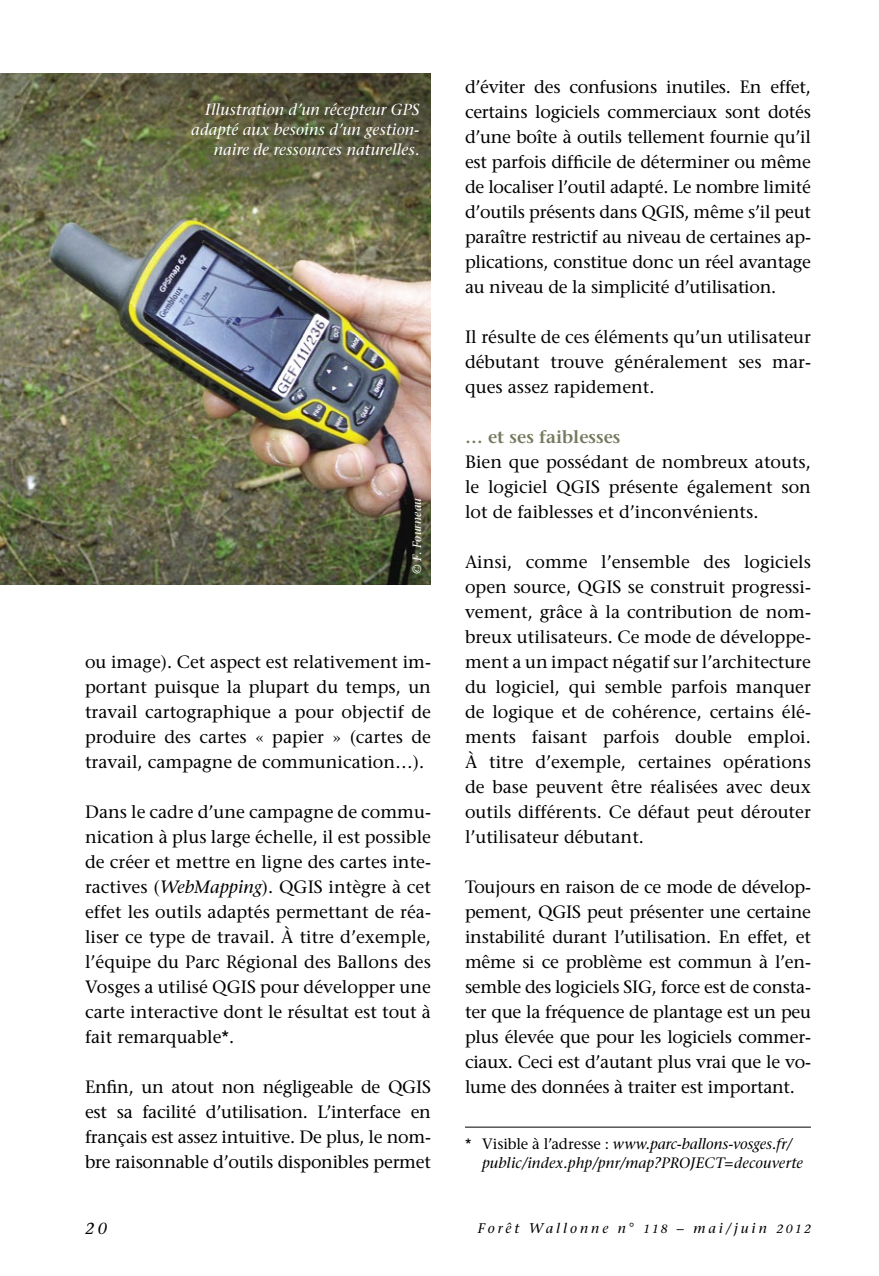
<style>
.page{position:relative;width:879px;height:1276px;background:#fff}
.page>*{position:absolute;margin:0;border:0;box-sizing:border-box;transform-origin:0 0}
.t1{font:17.8px/25px "Stone Serif";color:#000;text-align:justify}
.t2{font:600 17.8px "Stone Serif";color:#757a5f}
.t3{font:italic 16px/20px "Stone Serif";letter-spacing:.01em;color:#fff;text-align:right}
.t4{font:italic 16px "Stone Serif";color:#000}
.t5{font:italic 15px/19px "Stone Serif";letter-spacing:.01em;color:#000}
.t6{font:italic 14px "Stone Serif";letter-spacing:.21em;color:#000}
.t7{font:italic 12px "Stone Serif";letter-spacing:.02em;color:#fff}
.s1{font-style:italic}
.s2{font-style:normal}
.s3{font-size:12px}
</style>
<div class="page">
<hr style="left:465px;top:1126px;width:346px;height:1px;background:#000">
<img style="left:0;top:74px;width:431px;height:510px">
<p class="t3" style="left:191px;top:99px;width:230px">Illustration d’un récepteur GPS adapté aux besoins d’un gestion&shy;naire de ressources naturelles.</p>
<p class="t7" style="left:410px;top:574px;width:77px;rotate:-90deg">© F. Fourneau</p>
<p class="t1" style="left:85px;top:649px;width:347px">ou image). Cet aspect est relativement im&shy;portant puisque la plupart du temps, un travail cartographique a pour objectif de produire des cartes « papier » (cartes de travail, campagne de communication…).</p>
<p class="t1" style="left:85px;top:799px;width:347px">Dans le cadre d’une campagne de commu&shy;nication à plus large échelle, il est possible de créer et mettre en ligne des cartes inte&shy;ractives (<span class="s1">WebMapping</span>). QGIS intègre à cet effet les outils adaptés permettant de réa&shy;liser ce type de travail. À titre d’exemple, l’équipe du Parc Régional des Ballons des Vosges a utilisé QGIS pour développer une carte interactive dont le résultat est tout à fait remarquable*.</p>
<p class="t1" style="left:85px;top:1074px;width:347px">Enfin, un atout non négligeable de QGIS est sa facilité d’utilisation. L’interface en français est assez intuitive. De plus, le nom&shy;bre raisonnable d’outils disponibles permet</p>
<p class="t1" style="left:465px;top:74px;width:347px">d’éviter des confusions inutiles. En effet, certains logiciels commerciaux sont dotés d’une boîte à outils tellement fournie qu’il est parfois difficile de déterminer ou même de localiser l’outil adapté. Le nombre limité d’outils présents dans QGIS, même s’il peut paraître restrictif au niveau de certaines ap&shy;plications, constitue donc un réel avantage au niveau de la simplicité d’utilisation.</p>
<p class="t1" style="left:465px;top:324px;width:347px">Il résulte de ces éléments qu’un utilisateur débutant trouve généralement ses mar&shy;ques assez rapidement.</p>
<p class="t2" style="left:465px;top:426px;width:157px">… et ses faiblesses</p>
<p class="t1" style="left:465px;top:449px;width:347px">Bien que possédant de nombreux atouts, le logiciel QGIS présente également son lot de faiblesses et d’inconvénients.</p>
<p class="t1" style="left:465px;top:549px;width:347px">Ainsi, comme l’ensemble des logiciels open source, QGIS se construit progressi&shy;vement, grâce à la contribution de nom&shy;breux utilisateurs. Ce mode de développe&shy;ment a un impact négatif sur l’architecture du logiciel, qui semble parfois manquer de logique et de cohérence, certains élé&shy;ments faisant parfois double emploi.<br>À titre d’exemple, certaines opérations de base peuvent être réalisées avec deux outils différents. Ce défaut peut dérouter l’utilisateur débutant.</p>
<p class="t1" style="left:465px;top:874px;width:347px">Toujours en raison de ce mode de dévelop&shy;pement, QGIS peut présenter une certaine instabilité durant l’utilisation. En effet, et même si ce problème est commun à l’en&shy;semble des logiciels SIG, force est de consta&shy;ter que la fréquence de plantage est un peu plus élevée que pour les logiciels commer&shy;ciaux. Ceci est d’autant plus vrai que le vo&shy;lume des données à traiter est important.</p>
<p class="t5" style="left:482px;top:1134px;width:322px;text-indent:-17px"><span class="s2">* Visible à l’adresse :</span> www.parc-ballons-vosges.fr/ public/index.php/pnr/map?PROJECT=decouverte</p>
<p class="t4" style="left:85px;top:1219px;width:23px">20</p>
<p class="t6" style="left:478px;top:1220px;width:335px">Forêt Wallonne n° <span class="s3">118</span> – mai/juin <span class="s3">2012</span></p>
</div>
